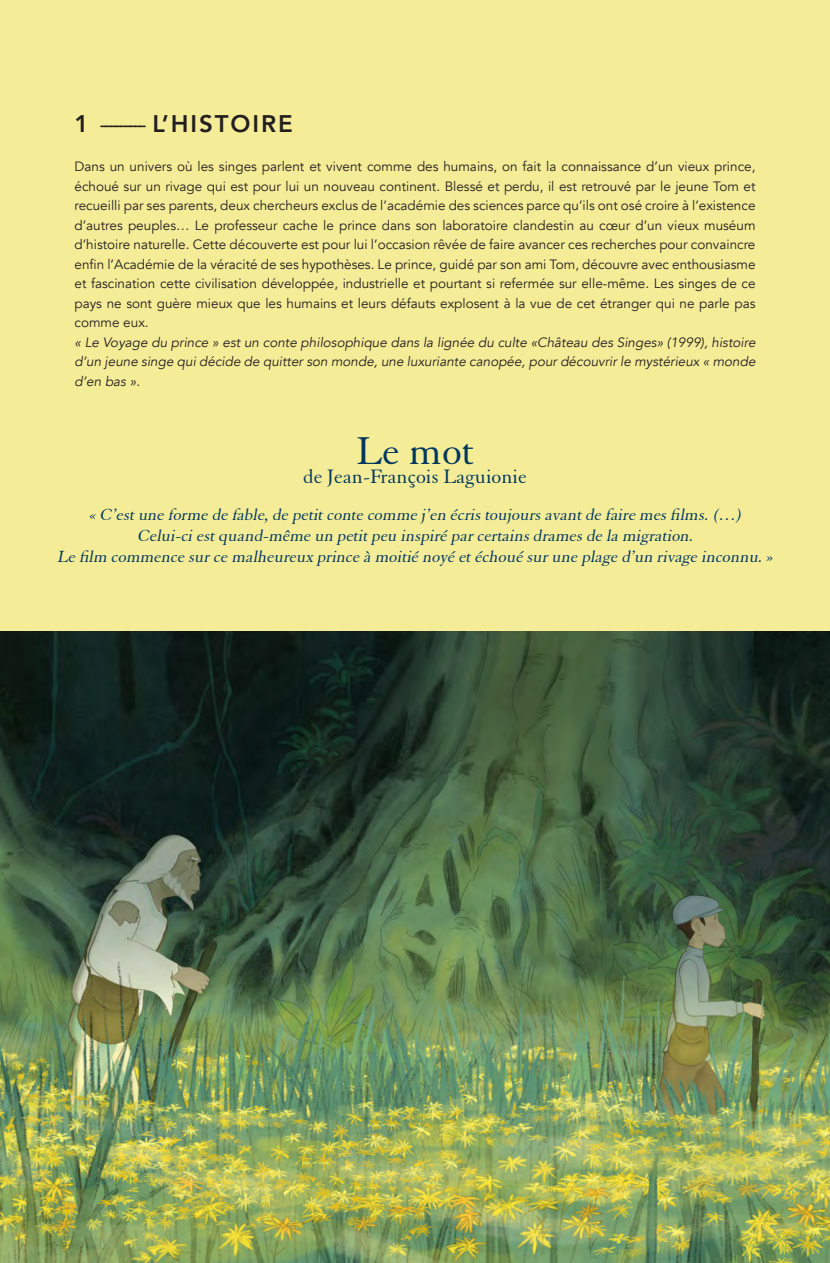
<style>
.page{position:relative;width:830px;height:1263px;background:#fff}
.page>*{position:absolute;margin:0;border:0;box-sizing:border-box;transform-origin:0 0}
.t1{font:42px "Elegant Garamond BT";color:#00375f}
.t2{font:800 24px "Avenir";color:#231f20}
.t3{font:21px "Elegant Garamond BT";color:#00375f}
.t4{font:italic 17.4px/21px "Elegant Garamond BT";color:#00375f;text-align:center}
.t5{font:13.5px/19.5px "Avenir";color:#231f20;text-align:justify}
.t6{font:italic 13.5px/19.5px "Avenir";color:#231f20;text-align:justify}
.s1{font-weight:300}
.s2{font-style:normal}
</style>
<div class="page">
<div style="left:0;top:0;width:829px;height:631px;background:#f5ec98"></div>
<img style="left:0;top:631px;width:829px;height:632px">
<h2 class="t2" style="left:74px;top:105px;width:220px">1 <span class="s1">---------</span> L’ H I S T O I R E</h2>
<p class="t5" style="left:74px;top:157px;width:682px">Dans un univers où les singes parlent et vivent comme des humains, on fait la connaissance d’un vieux prince, échoué sur un rivage qui est pour lui un nouveau continent. Blessé et perdu, il est retrouvé par le jeune Tom et recueilli par ses parents, deux chercheurs exclus de l’académie des sciences parce qu’ils ont osé croire à l’existence d’autres peuples… Le professeur cache le prince dans son laboratoire clandestin au cœur d’un vieux muséum d’histoire naturelle. Cette découverte est pour lui l’occasion rêvée de faire avancer ces recherches pour convaincre enfin l’Académie de la véracité de ses hypothèses. Le prince, guidé par son ami Tom, découvre avec enthousiasme et fascination cette civilisation développée, industrielle et pourtant si refermée sur elle-même. Les singes de ce pays ne sont guère mieux que les humains et leurs défauts explosent à la vue de cet étranger qui ne parle pas comme eux.</p>
<p class="t6" style="left:74px;top:333px;width:682px">« Le Voyage du prince » est un conte philosophique dans la lignée du culte «Château des Singes» (1999), histoire d’un jeune singe qui décide de quitter son monde, une luxuriante canopée, pour découvrir le mystérieux « monde d’en bas »<span class="s2">.</span></p>
<h1 class="t1" style="left:356px;top:425px;width:119px">Le mot</h1>
<h3 class="t3" style="left:303px;top:464px;width:225px">de Jean-François Laguionie</h3>
<p class="t4" style="left:57px;top:504px;width:720px">« C’estune forme de fable,de petitconte comme j ’en écristoujoursavantde faire mesfilms.(…)<br>Celui-ciestquand-même un petitpeu inspiré parcertainsdramesde la migration.<br>Le film commence surce malheureux prince à moitié noyé etéchoué surune plage d’un rivage inconnu.»</p>
</div>
